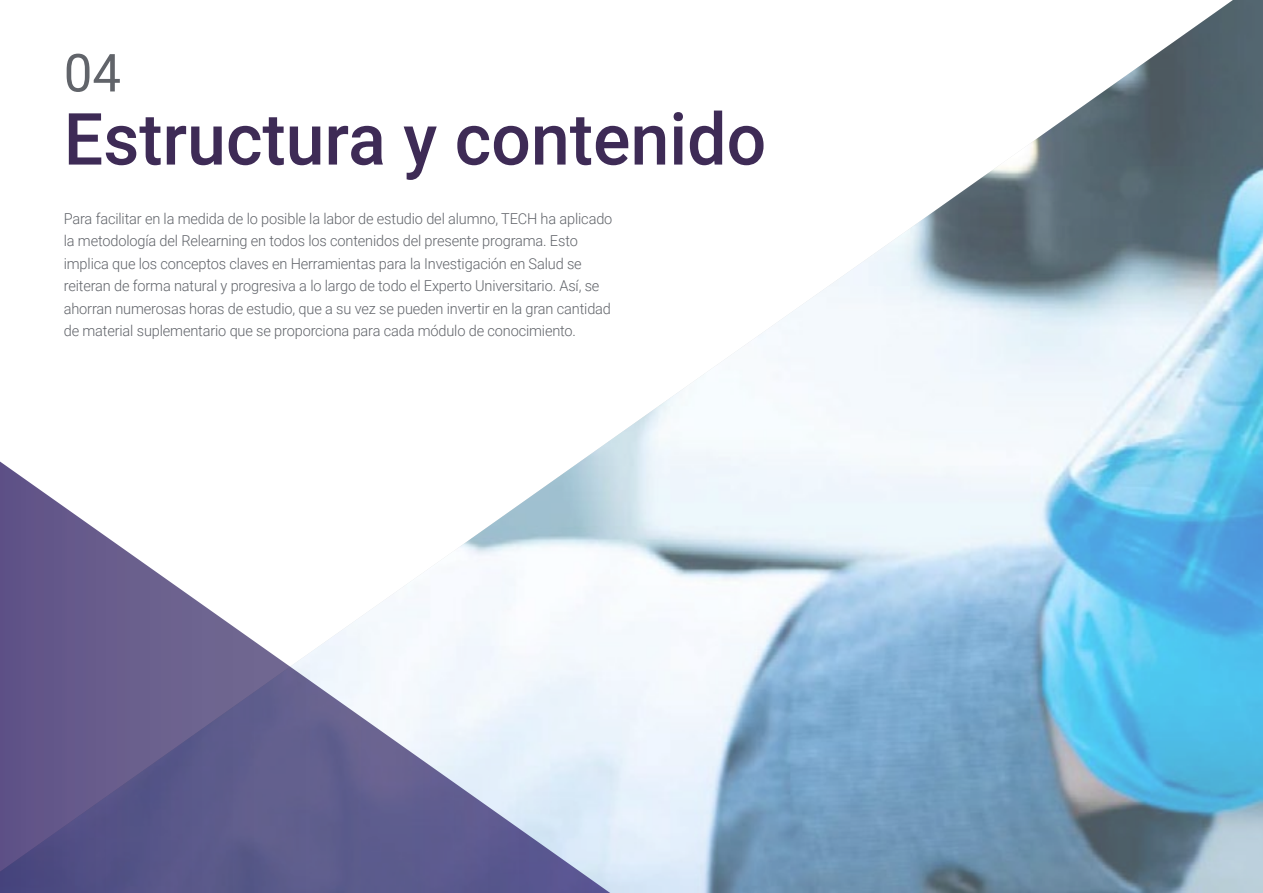
<style>
.page{position:relative;width:1263px;height:893px;background:#fff}
.page>*{position:absolute;margin:0;border:0;box-sizing:border-box;transform-origin:0 0}
.t1{font:500 72px "Roboto";color:#3e2b56}
.t2{font:52.5px "Roboto";color:#61646a}
.t3{font:300 15px/22.5px "Roboto";letter-spacing:-.01em;color:#61646a}
</style>
<div class="page">
<img style="left:602px;top:0;width:661px;height:893px">
<svg style="left:0;top:446px;width:640px;height:447px"></svg>
<h2 class="t2" style="left:64px;top:36px;width:59px">04</h2>
<h1 class="t1" style="left:64px;top:89px;width:704px">Estructura y contenido</h1>
<p class="t3" style="left:64px;top:207px;width:550px">Para facilitar en la medida de lo posible la labor de estudio del alumno, TECH ha aplicado la metodología del Relearning en todos los contenidos del presente programa. Esto implica que los conceptos claves en Herramientas para la Investigación en Salud se reiteran de forma natural y progresiva a lo largo de todo el Experto Universitario. Así, se ahorran numerosas horas de estudio, que a su vez se pueden invertir en la gran cantidad de material suplementario que se proporciona para cada módulo de conocimiento.</p>
</div>
